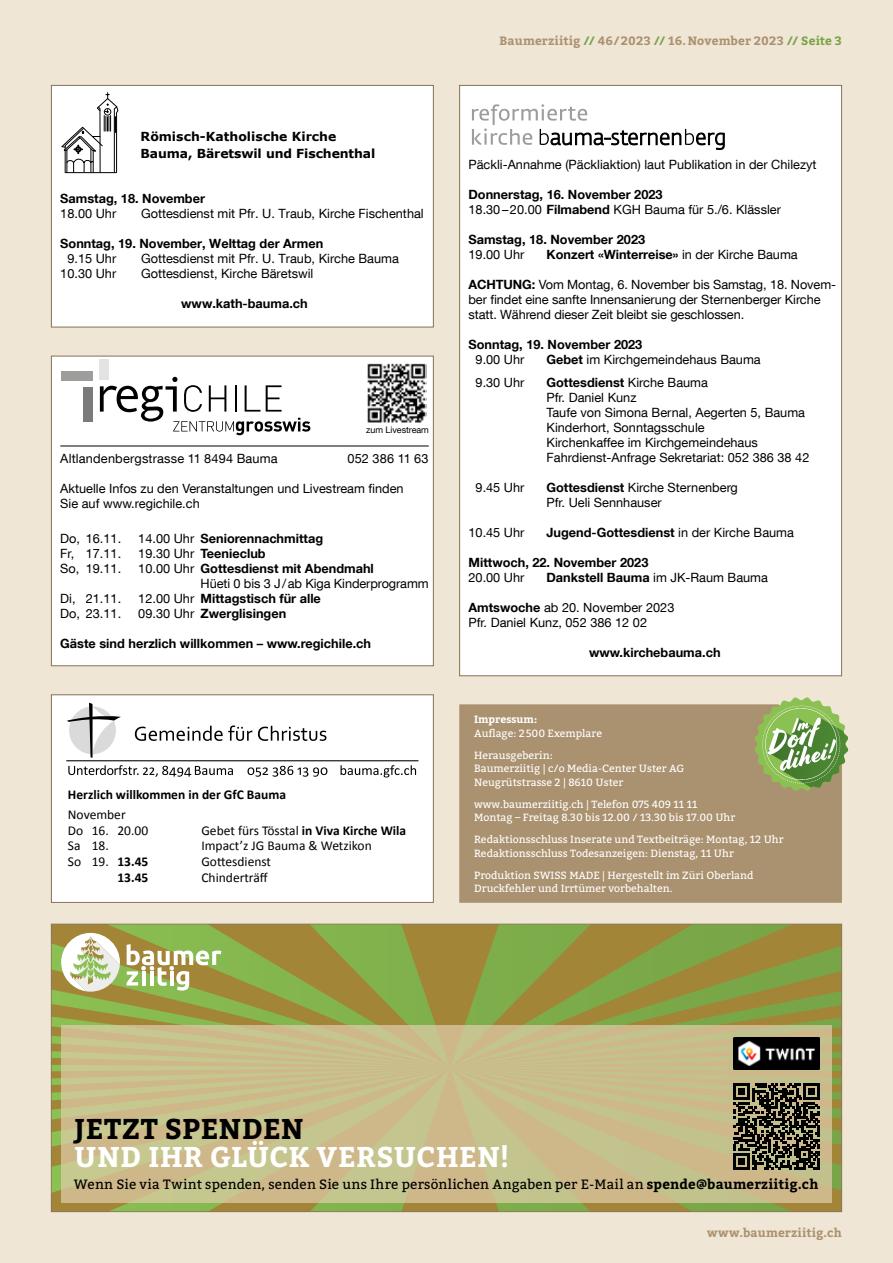
<style>
.page{position:relative;width:893px;height:1263px;background:#f0e6d5}
.page>*{position:absolute;margin:0;border:0;box-sizing:border-box;transform-origin:0 0}
.t1{font:700 28.5px "Bitter";letter-spacing:.025em;color:#fff}
.t2{font:700 28.5px "Bitter";letter-spacing:.02em;color:#000}
.t3{font:14.4px "Helvetica Neue";color:#000}
.t4{font:13.5px/15.8px "Calibri";color:#000}
.t5{font:13.5px "Bitter";letter-spacing:.01em;color:#000}
.t6{font:700 13.5px "Calibri";color:#000}
.t7{font:12.75px/15px "Helvetica Neue LT Com";color:#000}
.t8{font:700 12.75px/15px "Helvetica Neue LT Com";color:#000}
.t9{font:700 12.45px/17px "Verdana";letter-spacing:-.005em;color:#000}
.t10{font:700 12px "Bitter";letter-spacing:.015em;color:#aa916f}
.t11{font:10.5px/13.5px "Bitter";color:#fff}
.t12{font:700 10.5px "Bitter";color:#fff}
.t13{font:9px "Helvetica Neue LT Com";letter-spacing:-.005em;color:#000}
.s1{font-weight:400}
.s2{font-weight:700}
.s3{color:#77a447}
</style>
<div class="page">
<div style="left:460px;top:85px;width:382px;height:591px;background:#fff"></div>
<svg style="left:472px;top:104px;width:252px;height:46px"></svg>
<div style="left:51px;top:695px;width:382px;height:207px;background:#fff"></div>
<div style="left:51px;top:694px;width:383px;height:209px;border:1px solid #857257"></div>
<hr style="left:66px;top:760px;width:352px;height:1px;background:#000">
<svg style="left:135px;top:725px;width:117px;height:16px"></svg>
<svg style="left:258px;top:726px;width:68px;height:15px"></svg>
<svg style="left:67px;top:703px;width:54px;height:55px"></svg>
<svg style="left:247px;top:766px;width:80px;height:11px"></svg>
<svg style="left:341px;top:765px;width:75px;height:12px"></svg>
<svg style="left:68px;top:765px;width:165px;height:12px"></svg>
<div style="left:51px;top:356px;width:382px;height:310px;background:#fff"></div>
<hr style="left:60px;top:446px;width:369px;height:1px;background:#000">
<div style="left:51px;top:356px;width:383px;height:310px;border:1px solid #857257"></div>
<svg style="left:100px;top:377px;width:210px;height:58px"></svg>
<div style="left:83px;top:387px;width:9px;height:34px;background:#7c7b7b"></div>
<div style="left:100px;top:360px;width:9px;height:20px;background:#e3e3e3"></div>
<div style="left:61px;top:371px;width:31px;height:9px;background:#9d9d9c"></div>
<img style="left:367px;top:363px;width:59px;height:60px">
<div style="left:51px;top:85px;width:382px;height:242px;background:#fff"></div>
<div style="left:51px;top:85px;width:383px;height:242px;border:1px solid #857257"></div>
<svg style="left:61px;top:93px;width:58px;height:80px"></svg>
<svg style="left:52px;top:924px;width:789px;height:287px;background:#919941"></svg>
<div style="left:61px;top:1025px;width:771px;height:177px;background:#cbbc8a"></div>
<svg style="left:61px;top:933px;width:59px;height:59px;background:#d0d1ac"></svg>
<svg style="left:126px;top:944px;width:95px;height:46px;background:#b8bb7e"></svg>
<img style="left:734px;top:1037px;width:86px;height:33px">
<svg style="left:734px;top:1083px;width:86px;height:86px"></svg>
<div style="left:459px;top:704px;width:383px;height:199px;background:#aa916f"></div>
<svg style="left:754px;top:697px;width:94px;height:94px;background:#96b372"></svg>
<p class="t9" style="left:141px;top:128px;width:236px">Römisch-Katholische Kir che<br>Bauma, Bäretswil und Fischenthal</p>
<p class="t3" style="left:145px;top:141px;width:247px">umfassend die politischen Gemeinden</p>
<p class="t8" style="left:60px;top:191px;width:146px">Samstag, 18. November</p>
<p class="t7" style="left:60px;top:206px;width:57px">18.00 Uhr</p>
<p class="t7" style="left:141px;top:206px;width:284px">Gottesdienst mit Pfr. U. Traub, Kirche Fischenthal</p>
<p class="t8" style="left:60px;top:236px;width:265px">Sonntag, 19. November, Welttag der Armen</p>
<p class="t7" style="left:67px;top:251px;width:50px">9.15 Uhr</p>
<p class="t7" style="left:141px;top:251px;width:259px">Gottesdienst mit Pfr. U. Traub, Kirche Bauma</p>
<p class="t7" style="left:60px;top:266px;width:57px">10.30 Uhr</p>
<p class="t7" style="left:141px;top:266px;width:174px">Gottesdienst, Kirche Bäretswil</p>
<p class="t8" style="left:181px;top:296px;width:128px">www.kath-bauma.ch</p>
<p class="t13" style="left:366px;top:424px;width:64px">zum Livestream</p>
<p class="t7" style="left:60px;top:451px;width:219px">Altlandenbergstrasse 11 8494 Bauma</p>
<p class="t7" style="left:347px;top:451px;width:83px">052 386 11 63</p>
<p class="t7" style="left:60px;top:481px;width:345px">Aktuelle Infos zu den Veranstaltungen und Livestream finden<br>Sie auf www.regichile.ch</p>
<p class="t7" style="left:60px;top:530px;width:62px">Do, 16.11.</p>
<p class="t8" style="left:138px;top:530px;width:186px"><span class="s1">14.00 Uhr</span> Seniorennachmittag</p>
<p class="t7" style="left:60px;top:545px;width:62px">Fr, 17.11.</p>
<p class="t8" style="left:138px;top:545px;width:129px"><span class="s1">19.30 Uhr</span> Teenieclub</p>
<p class="t7" style="left:60px;top:560px;width:62px">So, 19.11.</p>
<p class="t7" style="left:201px;top:560px;width:230px;text-indent:-62px">10.00 Uhr <span class="s2">Gottesdienst mit Abendmahl<br></span>Hüeti 0 bis 3 J/ab Kiga Kinderprogramm</p>
<p class="t7" style="left:60px;top:590px;width:62px">Di, 21.11.</p>
<p class="t8" style="left:138px;top:590px;width:184px"><span class="s1">12.00 Uhr</span> Mittagstisch für alle</p>
<p class="t7" style="left:60px;top:605px;width:62px">Do, 23.11.</p>
<p class="t8" style="left:138px;top:605px;width:149px"><span class="s1">09.30 Uhr</span> Zwerglisingen</p>
<p class="t8" style="left:60px;top:635px;width:312px">Gäste sind herzlich willkommen – www.regichile.ch</p>
<p class="t6" style="left:68px;top:785px;width:220px">Herzlich willkommen in der GfC Bauma</p>
<p class="t4" style="left:68px;top:806px;width:82px">November<br>Do 16. 20.00</p>
<p class="t4" style="left:201px;top:822px;width:206px">Gebet fürs Tösstal <span class="s2">in Viva Kirche Wila</span></p>
<p class="t4" style="left:68px;top:838px;width:42px">Sa 18.</p>
<p class="t4" style="left:201px;top:838px;width:172px">Impact’z JG Bauma &amp; Wetzikon</p>
<p class="t4" style="left:68px;top:853px;width:82px">So 19. <span class="s2">13.45</span></p>
<p class="t4" style="left:201px;top:853px;width:71px">Gottesdienst</p>
<p class="t6" style="left:117px;top:868px;width:32px">13.45</p>
<p class="t4" style="left:201px;top:869px;width:68px">Chinderträff</p>
<p class="t10" style="left:499px;top:31px;width:344px">Baumerziitig <span class="s3">//</span> 46/ 2023 <span class="s3">//</span> 16.November 2023 <span class="s3">// Seite 3</span></p>
<p class="t7" style="left:468px;top:156px;width:350px">Päckli-Annahme (Päckliaktion) laut Publikation in der Chilezyt</p>
<p class="t8" style="left:468px;top:186px;width:314px">Donnerstag, 16. November 2023<br><span class="s1">18.30–20.00</span> Filmabend <span class="s1">KGH Bauma für 5./6. Klässler</span></p>
<p class="t8" style="left:468px;top:231px;width:178px">Samstag, 18. November 2023</p>
<p class="t7" style="left:468px;top:246px;width:57px">19.00 Uhr</p>
<p class="t8" style="left:546px;top:246px;width:253px">Konzert «Winterreise» <span class="s1">in der Kirche Bauma</span></p>
<p class="t7" style="left:468px;top:276px;width:369px"><span class="s2">ACHTUNG:</span> Vom Montag, 6. November bis Samstag, 18. Novem&shy;ber findet eine sanfte Innensanierung der Sternenberger Kirche statt. Während dieser Zeit bleibt sie geschlossen.</p>
<p class="t8" style="left:468px;top:336px;width:175px">Sonntag, 19. November 2023</p>
<p class="t7" style="left:476px;top:351px;width:50px">9.00 Uhr</p>
<p class="t7" style="left:546px;top:351px;width:216px"><span class="s2">Gebet</span> im Kirchgemeindehaus Bauma</p>
<p class="t7" style="left:476px;top:375px;width:50px">9.30 Uhr</p>
<p class="t7" style="left:546px;top:375px;width:264px"><span class="s2">Gottesdienst</span> Kirche Bauma<br>Pfr. Daniel Kunz<br>Taufe von Simona Bernal, Aegerten 5, Bauma Kinderhort, Sonntagsschule<br>Kirchenkaffee im Kirchgemeindehaus Fahrdienst-Anfrage Sekretariat: 052 386 38 42</p>
<p class="t7" style="left:476px;top:480px;width:50px">9.45 Uhr</p>
<p class="t7" style="left:546px;top:480px;width:193px"><span class="s2">Gottesdienst</span> Kirche Sternenberg<br>Pfr. Ueli Sennhauser</p>
<p class="t7" style="left:468px;top:525px;width:57px">10.45 Uhr</p>
<p class="t8" style="left:546px;top:525px;width:249px">Jugend-Gottesdienst <span class="s1">in der Kirche Bauma</span></p>
<p class="t8" style="left:468px;top:555px;width:181px">Mittwoch, 22. November 2023</p>
<p class="t7" style="left:468px;top:570px;width:57px">20.00 Uhr</p>
<p class="t8" style="left:546px;top:570px;width:223px">Dankstell Bauma <span class="s1">im JK-Raum Bauma</span></p>
<p class="t7" style="left:468px;top:600px;width:207px"><span class="s2">Amtswoche</span> ab 20. November 2023<br>Pfr. Daniel Kunz, 052 386 12 02</p>
<p class="t8" style="left:589px;top:645px;width:133px">www.kirchebauma.ch</p>
<p class="t12" style="left:474px;top:711px;width:65px">Impressum:</p>
<p class="t11" style="left:474px;top:721px;width:129px;line-height:22px">Auflage: 2500 Exemplare<br>Herausgeberin:</p>
<p class="t11" style="left:474px;top:761px;width:212px">Baumerziitig | c/o Media-Center Uster AG<br>Neugrütstrasse 2 | 8610 Uster</p>
<p class="t11" style="left:474px;top:797px;width:263px">www.baumerziitig.ch | Telefon 075 409 11 11<br>Montag – Freitag 8.30 bis 12.00 / 13.30 bis 17.00 Uhr</p>
<p class="t11" style="left:474px;top:832px;width:311px">Redaktionsschluss Inserate und Textbeiträge: Montag, 12 Uhr<br>Redaktionsschluss Todesanzeigen: Dienstag, 11 Uhr</p>
<p class="t11" style="left:474px;top:868px;width:281px">Produktion SWISS MADE | Hergestellt im Züri Oberland<br>Druckfehler und Irrtümer vorbehalten.</p>
<h1 class="t2" style="left:74px;top:1106px;width:231px">JETZT SPENDEN</h1>
<h1 class="t1" style="left:74px;top:1135px;width:437px">UND IHR GLÜCK VERSUCHEN!</h1>
<p class="t5" style="left:74px;top:1175px;width:746px">Wenn Sie via Twint spenden, senden Sie uns Ihre persönlichen Angaben per E-Mail an <span class="s2">spende@baumerziitig.ch</span></p>
<p class="t10" style="left:707px;top:1224px;width:136px">www.baumerziitig.ch</p>
</div>
